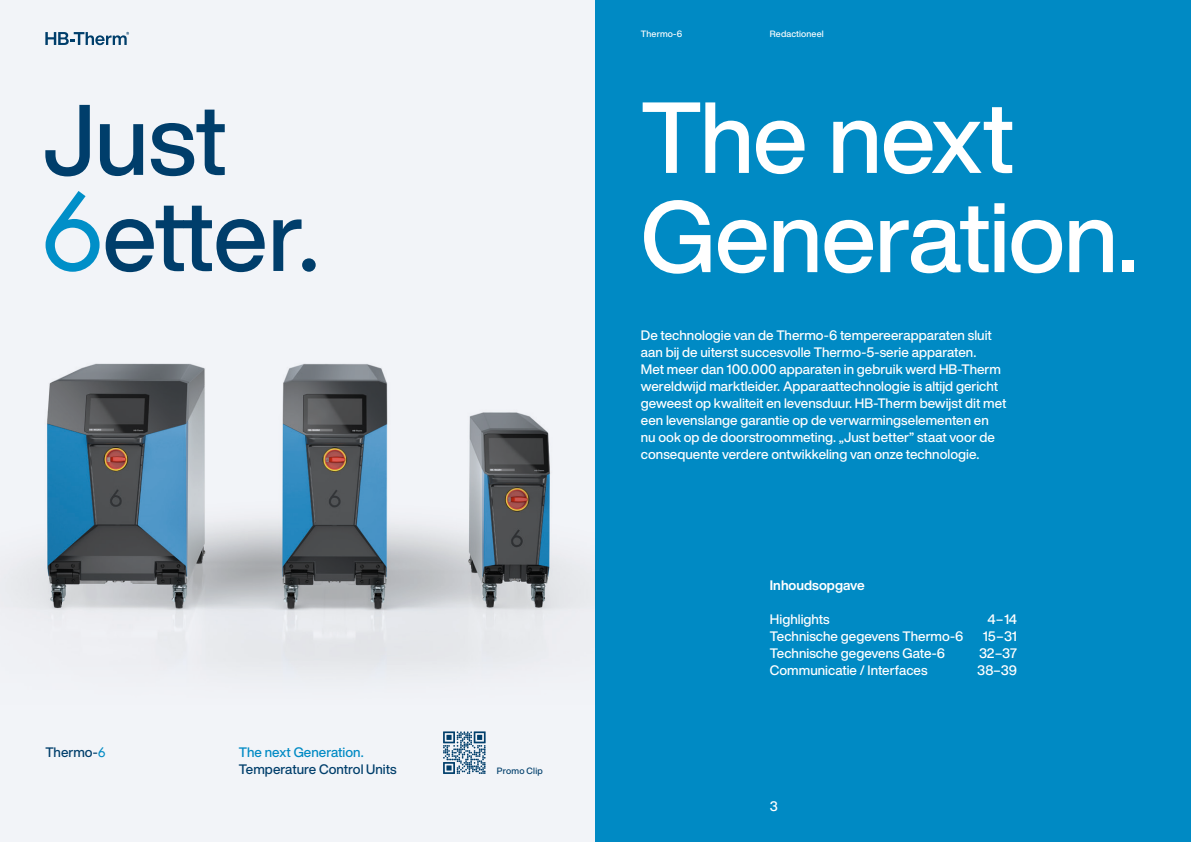
<style>
.page{position:relative;width:1191px;height:842px;background:#fff}
.page>*{position:absolute;margin:0;border:0;box-sizing:border-box;transform-origin:0 0}
.t1{font:500 99px/99.2px "Helvetica Now Display";letter-spacing:-.015em;color:#fff}
.t2{font:500 13.5px/17px "Helvetica Now Display";color:#fff}
.t3{font:500 13.5px "Helvetica Now Display";color:#003e6b}
.t4{font:500 13.5px "Helvetica Now Display";color:#008ac4}
.t5{font:700 13.5px "Helvetica Now Display";color:#fff}
.t6{font:500 9px "Helvetica Now Display";letter-spacing:.01em;color:#fff}
.t7{font:500 9px "Helvetica Now Display";letter-spacing:.025em;color:#003e6b}
.s1{font-family:"Futura BQ";font-weight:400;color:#008ac4}
</style>
<div class="page">
<div style="left:0;top:0;width:595px;height:842px;background:#f2f4f8"></div>
<div style="left:595px;top:0;width:596px;height:842px;background:#008ac4"></div>
<svg style="left:45px;top:32px;width:84px;height:13px"></svg>
<svg style="left:106px;top:206px;width:210px;height:66px"></svg>
<svg style="left:45px;top:105px;width:180px;height:71px"></svg>
<svg style="left:46px;top:191px;width:54px;height:81px"></svg>
<img style="left:11px;top:363px;width:580px;height:308px">
<svg style="left:443px;top:731px;width:42px;height:43px"></svg>
<p class="t3" style="left:45px;top:743px;width:62px">Thermo-<span class="s1">6</span></p>
<p class="t4" style="left:239px;top:743px;width:126px">The next Generation.</p>
<p class="t3" style="left:239px;top:760px;width:159px">Temperature Control Units</p>
<p class="t7" style="left:497px;top:764px;width:47px">Promo Clip</p>
<p class="t6" style="left:641px;top:27px;width:43px">Thermo-6</p>
<p class="t6" style="left:770px;top:27px;width:55px">Redactioneel</p>
<h1 class="t1" style="left:641px;top:88px;width:499px">The next<br>Generation.</h1>
<p class="t2" style="left:641px;top:327px;width:367px">De technologie van de Thermo-6 tempereerapparaten sluit aan bij de uiterst succesvolle Thermo-5-serie apparaten.<br>Met meer dan 100.000 apparaten in gebruik werd HB-Therm wereldwijd marktleider. Apparaattechnologie is altijd gericht geweest op kwaliteit en levensduur. HB-Therm bewijst dit met een levenslange garantie op de verwarmingselementen en nu ook op de doorstroommeting. „Just better” staat voor de consequente verdere ontwikkeling van onze technologie.</p>
<p class="t5" style="left:770px;top:575px;width:96px">Inhoudsopgave</p>
<p class="t2" style="left:770px;top:610px;width:61px">Highlights</p>
<p class="t2" style="left:987px;top:610px;width:31px">4–14</p>
<p class="t2" style="left:770px;top:627px;width:195px">Technische gegevens Thermo-6</p>
<p class="t2" style="left:983px;top:627px;width:35px">15–31</p>
<p class="t2" style="left:770px;top:644px;width:177px">Technische gegevens Gate-6</p>
<p class="t2" style="left:979px;top:644px;width:39px">32–37</p>
<p class="t2" style="left:770px;top:661px;width:159px">Communicatie / Interfaces</p>
<p class="t2" style="left:977px;top:661px;width:41px">38–39</p>
<p class="t2" style="left:770px;top:797px;width:9px">3</p>
</div>
